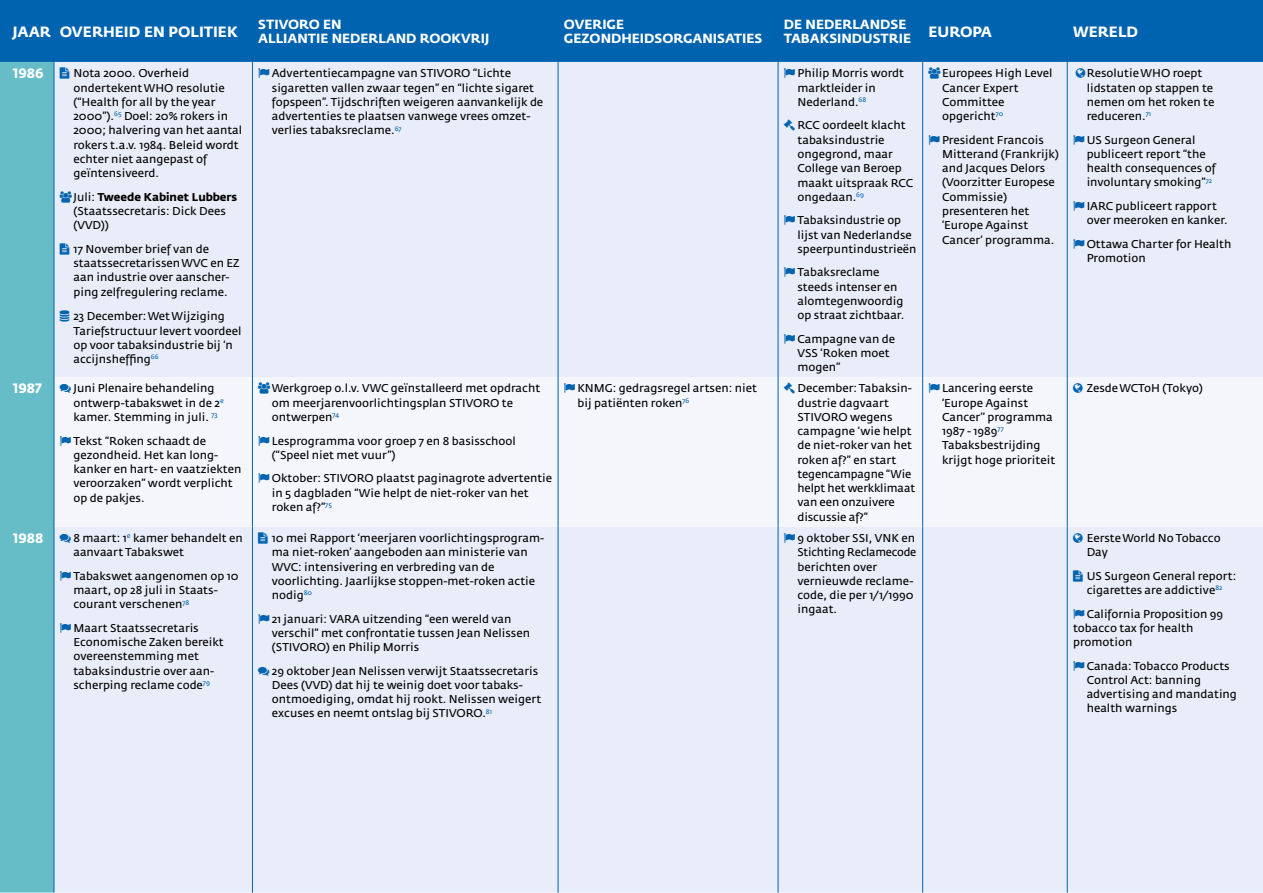
<style>
.page{position:relative;width:1263px;height:893px;background:#fff}
.page>*{position:absolute;margin:0;border:0;box-sizing:border-box;transform-origin:0 0}
.t1{font:700 14.85px "KWF Fedra Sans";color:#fff}
.t2{font:13.5px "KWF Fedra Sans Bold SC";color:#fff}
.t3{font:700 13.2px/14.9px "KWF Fedra Sans";color:#fff}
.t4{font:11.25px/14.2px "KWF Fedra Sans";color:#000}
.s1{font-family:"KWF Fedra Sans Bold SC";font-weight:400}
.s2{font-weight:700}
</style>
<div class="page">
<div style="left:0;top:0;width:1263px;height:62px;background:#0063af"></div>
<div style="left:74px;top:62px;width:1189px;height:831px;background:#e9edf9"></div>
<div style="left:74px;top:377px;width:1189px;height:149px;background:#f4f6fc"></div>
<hr style="left:54px;top:0;width:1px;height:62px;background:#0063af">
<hr style="left:252px;top:0;width:1px;height:62px;background:#0063af">
<hr style="left:558px;top:0;width:1px;height:62px;background:#0063af">
<hr style="left:778px;top:0;width:1px;height:62px;background:#0063af">
<hr style="left:922px;top:0;width:1px;height:62px;background:#0063af">
<hr style="left:1067px;top:0;width:1px;height:62px;background:#0063af">
<hr style="left:252px;top:62px;width:1px;height:315px;background:#0063af">
<hr style="left:558px;top:62px;width:1px;height:315px;background:#0063af">
<hr style="left:778px;top:62px;width:1px;height:315px;background:#0063af">
<hr style="left:922px;top:62px;width:1px;height:315px;background:#0063af">
<hr style="left:1067px;top:62px;width:1px;height:315px;background:#0063af">
<hr style="left:252px;top:377px;width:1px;height:149px;background:#0063af">
<hr style="left:558px;top:377px;width:1px;height:149px;background:#0063af">
<hr style="left:778px;top:377px;width:1px;height:149px;background:#0063af">
<hr style="left:922px;top:377px;width:1px;height:149px;background:#0063af">
<hr style="left:1067px;top:377px;width:1px;height:149px;background:#0063af">
<hr style="left:252px;top:526px;width:1px;height:367px;background:#0063af">
<hr style="left:558px;top:526px;width:1px;height:367px;background:#0063af">
<hr style="left:778px;top:526px;width:1px;height:367px;background:#0063af">
<hr style="left:922px;top:526px;width:1px;height:367px;background:#0063af">
<hr style="left:1067px;top:526px;width:1px;height:367px;background:#0063af">
<svg style="left:259px;top:68px;width:13px;height:10px"></svg>
<svg style="left:784px;top:68px;width:14px;height:10px"></svg>
<svg style="left:784px;top:120px;width:14px;height:11px"></svg>
<svg style="left:784px;top:215px;width:11px;height:10px"></svg>
<svg style="left:784px;top:267px;width:14px;height:10px"></svg>
<svg style="left:784px;top:334px;width:14px;height:10px"></svg>
<svg style="left:928px;top:68px;width:15px;height:11px"></svg>
<svg style="left:929px;top:135px;width:13px;height:10px"></svg>
<svg style="left:1076px;top:68px;width:12px;height:10px"></svg>
<svg style="left:1073px;top:135px;width:14px;height:10px"></svg>
<svg style="left:1073px;top:201px;width:14px;height:10px"></svg>
<svg style="left:1073px;top:239px;width:14px;height:10px"></svg>
<svg style="left:258px;top:383px;width:15px;height:11px"></svg>
<svg style="left:259px;top:436px;width:13px;height:9px"></svg>
<svg style="left:259px;top:473px;width:13px;height:10px"></svg>
<svg style="left:564px;top:383px;width:14px;height:10px"></svg>
<svg style="left:784px;top:383px;width:14px;height:11px"></svg>
<svg style="left:929px;top:383px;width:13px;height:10px"></svg>
<svg style="left:1073px;top:383px;width:12px;height:10px"></svg>
<svg style="left:0;top:62px;width:74px;height:831px"></svg>
<svg style="left:258px;top:532px;width:13px;height:12px"></svg>
<svg style="left:259px;top:614px;width:13px;height:9px"></svg>
<svg style="left:258px;top:666px;width:14px;height:10px"></svg>
<svg style="left:784px;top:533px;width:14px;height:10px"></svg>
<svg style="left:1073px;top:533px;width:12px;height:10px"></svg>
<svg style="left:1073px;top:570px;width:12px;height:11px"></svg>
<svg style="left:1073px;top:609px;width:14px;height:10px"></svg>
<svg style="left:1073px;top:661px;width:14px;height:10px"></svg>
<h1 class="t1" style="left:13px;top:23px;width:227px"><span class="s1">JAAR</span> OVERHEID EN POLITIEK</h1>
<p class="t3" style="left:258px;top:17px;width:233px">STIVORO EN<br>ALLIANTIE NEDERLAND ROOKVRIJ</p>
<p class="t3" style="left:564px;top:17px;width:200px">OVERIGE<br>GEZONDHEIDSORGANISATIES</p>
<p class="t3" style="left:784px;top:17px;width:129px">DE NEDERLANDSE<br>TABAKSINDUSTRIE</p>
<h1 class="t1" style="left:928px;top:23px;width:65px">EUROPA</h1>
<h1 class="t1" style="left:1073px;top:23px;width:67px">WERELD</h1>
<p class="t2" style="left:13px;top:65px;width:32px">1986</p>
<p class="t4" style="left:73px;top:67px;width:170px">Nota 2000. Overheid ondertekent WHO resolutie (“Health for all by the year<br>2000”).<sup>65</sup> Doel: 20% rokers in<br>2000; halvering van het aantal rokers t.a.v. 1984. Beleid wordt echter niet aangepast of geïntensiveerd.</p>
<p class="t4" style="left:73px;top:190px;width:165px">Juli: <span class="s2">Tweede Kabinet Lubbers </span>(Staatssecretaris: Dick Dees (VVD))</p>
<p class="t4" style="left:73px;top:242px;width:168px">17 November brief van de staatssecretarissen WVC en EZ aan industrie over aanscher&shy;ping zelfregulering reclame.</p>
<p class="t4" style="left:73px;top:310px;width:170px">23 December: Wet Wijziging<br>Tariefstructuur levert voordeel op voor tabaksindustrie bij ‘n accijnsheffing<sup>66</sup></p>
<p class="t4" style="left:272px;top:67px;width:273px">Advertentiecampagne van STIVORO “Lichte sigaretten vallen zwaar tegen” en “lichte sigaret fopspeen”. Tijdschriften weigeren aanvankelijk de advertenties te plaatsen vanwege vrees omzet&shy;verlies tabaksreclame.<sup>67</sup></p>
<p class="t4" style="left:797px;top:67px;width:108px">Philip Morris wordt marktleider in<br>Nederland.<sup>68</sup></p>
<p class="t4" style="left:942px;top:67px;width:112px">Europees High Level<br>Cancer Expert<br>Committee opgericht<sup>70</sup></p>
<p class="t4" style="left:942px;top:133px;width:118px">President Francois<br>Mitterand (Frankrijk) and Jacques Delors (Voorzitter Europese<br>Commissie) presenteren het ‘Europe Against<br>Cancer’ programma.</p>
<p class="t4" style="left:1087px;top:67px;width:129px">Resolutie WHO roept lidstaten op stappen te nemen om het roken te reduceren.<sup>71</sup></p>
<p class="t4" style="left:1087px;top:133px;width:131px">US Surgeon General publiceert report “the health consequences of involuntary smoking”<sup>72</sup></p>
<p class="t4" style="left:1087px;top:199px;width:142px">IARC publiceert rapport over meeroken en kanker.</p>
<p class="t4" style="left:1087px;top:237px;width:146px">Ottawa Charter for Health<br>Promotion</p>
<p class="t4" style="left:797px;top:119px;width:117px">RCC oordeelt klacht tabaksindustrie ongegrond, maar<br>College van Beroep maakt uitspraak RCC ongedaan.<sup>69</sup></p>
<p class="t4" style="left:797px;top:214px;width:120px">Tabaksindustrie op lijst van Nederlandse speerpuntindustrieën</p>
<p class="t4" style="left:797px;top:266px;width:108px">Tabaksreclame steeds intenser en alomtegenwoordig op straat zichtbaar.</p>
<p class="t4" style="left:797px;top:332px;width:99px">Campagne van de<br>VSS ‘Roken moet mogen’’</p>
<p class="t2" style="left:13px;top:380px;width:31px">1987</p>
<p class="t4" style="left:73px;top:382px;width:152px">Juni Plenaire behandeling ontwerp-tabakswet in de 2<sup>e </sup>kamer. Stemming in juli. <sup>73</sup></p>
<p class="t4" style="left:73px;top:434px;width:170px">Tekst “Roken schaadt de gezondheid. Het kan long&shy;kanker en hart- en vaatziekten veroorzaken” wordt verplicht op de pakjes.</p>
<p class="t2" style="left:13px;top:530px;width:32px">1988</p>
<p class="t4" style="left:73px;top:531px;width:171px">8 maart: 1<sup>e</sup> kamer behandelt en aanvaart Tabakswet</p>
<p class="t4" style="left:73px;top:569px;width:167px">Tabakswet aangenomen op 10 maart, op 28 juli in Staats&shy;courant verschenen<sup>78</sup></p>
<p class="t4" style="left:73px;top:621px;width:152px">Maart Staatssecretaris<br>Economische Zaken bereikt overeenstemming met tabaksindustrie over aan&shy;scherping reclame code<sup>79</sup></p>
<p class="t4" style="left:272px;top:382px;width:270px">Werkgroep o.l.v. VWC geïnstalleerd met opdracht om meerjarenvoorlichtingsplan STIVORO te ontwerpen<sup>74</sup></p>
<p class="t4" style="left:272px;top:434px;width:245px">Lesprogramma voor groep 7 en 8 basisschool (“Speel niet met vuur”)</p>
<p class="t4" style="left:272px;top:472px;width:282px">Oktober: STIVORO plaatst paginagrote advertentie in 5 dagbladen “Wie helpt de niet-roker van het roken af?”<sup>75</sup></p>
<p class="t4" style="left:272px;top:531px;width:274px">10 mei Rapport ‘meerjaren voorlichtingsprogram&shy;ma niet-roken’ aangeboden aan ministerie van WVC: intensivering en verbreding van de voorlichting. Jaarlijkse stoppen-met-roken actie nodig<sup>80</sup></p>
<p class="t4" style="left:272px;top:612px;width:260px">21 januari: VARA uitzending “een wereld van verschil” met confrontatie tussen Jean Nelissen (STIVORO) en Philip Morris</p>
<p class="t4" style="left:272px;top:664px;width:271px">29 oktober Jean Nelissen verwijt Staatssecretaris Dees (VVD) dat hij te weinig doet voor tabaks&shy;ontmoediging, omdat hij rookt. Nelissen weigert excuses en neemt ontslag bij STIVORO.<sup>81</sup></p>
<p class="t4" style="left:577px;top:382px;width:181px">KNMG: gedragsregel artsen: niet bij patiënten roken<sup>76</sup></p>
<p class="t4" style="left:797px;top:382px;width:119px">December: Tabaksin&shy;dustrie dagvaart<br>STIVORO wegens campagne ‘wie helpt de niet-roker van het roken af?” en start tegencampagne “Wie helpt het werkklimaat van een onzuivere discussie af?”</p>
<p class="t4" style="left:942px;top:382px;width:115px">Lancering eerste ‘Europe Against<br>Cancer’’ programma<br>1987 - 1989<sup>77<br></sup>Tabaksbestrijding krijgt hoge prioriteit</p>
<p class="t4" style="left:1087px;top:382px;width:118px">Zesde WCToH (Tokyo)</p>
<p class="t4" style="left:797px;top:531px;width:120px">9 oktober SSI, VNK en<br>Stichting Reclamecode berichten over vernieuwde reclame&shy;code, die per 1/1/1990 ingaat.</p>
<p class="t4" style="left:1087px;top:531px;width:136px">Eerste World No Tobacco<br>Day</p>
<p class="t4" style="left:1087px;top:569px;width:151px">US Surgeon General report: cigarettes are addictive<sup>82</sup></p>
<p class="t4" style="left:1073px;top:607px;width:152px;text-indent:14px">California Proposition 99 tobacco tax for health promotion</p>
<p class="t4" style="left:1087px;top:659px;width:152px">Canada: Tobacco Products<br>Control Act: banning advertising and mandating health warnings</p>
</div>
